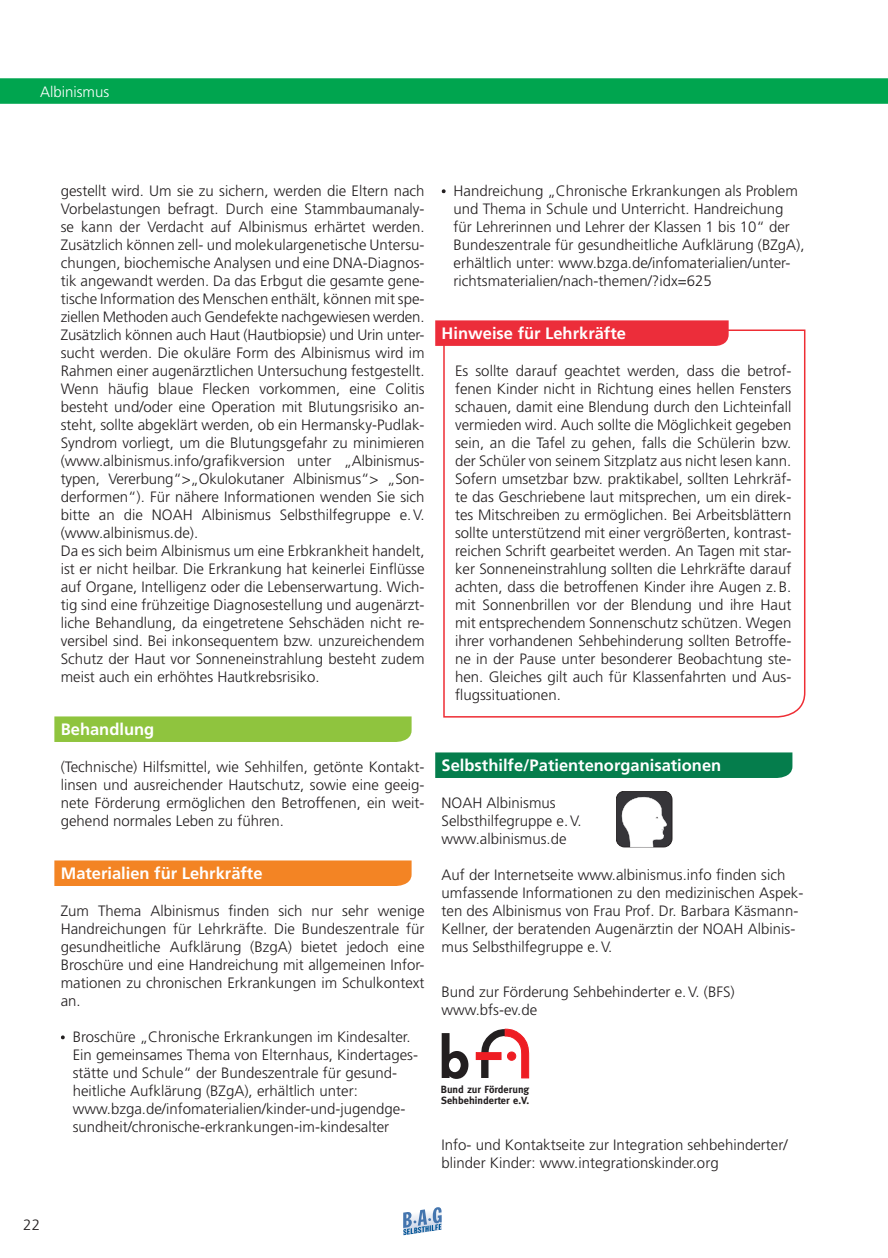
<style>
.page{position:relative;width:888px;height:1258px;background:#fff}
.page>*{position:absolute;margin:0;border:0;box-sizing:border-box;transform-origin:0 0}
.t1{font:700 16.5px "Frutiger";color:#fff}
.t2{font:300 15px/18px "Frutiger";color:#231f20}
.t3{font:300 15px "Frutiger";color:#fff}
.t4{font:700 10.5px/11.6px "Meta";color:#231f20}
.s1{font-weight:700}
</style>
<div class="page">
<svg style="left:403px;top:1207px;width:39px;height:28px"></svg>
<svg style="left:443px;top:329px;width:363px;height:389px"></svg>
<svg style="left:0;top:78px;width:888px;height:26px;background:#04a652"></svg>
<svg style="left:61px;top:1035px;width:4px;height:4px"></svg>
<svg style="left:442px;top:189px;width:4px;height:4px"></svg>
<div style="left:54px;top:716px;width:358px;height:26px;background:#8fc43e"></div>
<div style="left:54px;top:860px;width:358px;height:26px;background:#f38424"></div>
<svg style="left:435px;top:320px;width:294px;height:26px;background:#ec323e"></svg>
<div style="left:435px;top:752px;width:357px;height:26px;background:#057d4c"></div>
<div style="left:616px;top:791px;width:56px;height:56px;background:#363539;border-radius:8px"></div>
<div style="left:616px;top:791px;width:56px;height:56px;border:1px solid #231f20;border-radius:8px"></div>
<svg style="left:622px;top:797px;width:46px;height:50px"></svg>
<svg style="left:442px;top:1033px;width:26px;height:46px"></svg>
<svg style="left:481px;top:1029px;width:48px;height:49px"></svg>
<div style="left:476px;top:1052px;width:25px;height:7px;background:#ee1d23"></div>
<div style="left:476px;top:1052px;width:25px;height:7px;border:1px solid #ee1d23"></div>
<div style="left:507px;top:1052px;width:9px;height:8px;background:#ee1d23;border-radius:50%"></div>
<div style="left:507px;top:1052px;width:9px;height:8px;border:1px solid #ee1d23;border-radius:50%"></div>
<p class="t3" style="left:40px;top:84px;width:71px">Albinismus</p>
<p class="t2" style="left:23px;top:1215px;width:18px">22</p>
<p class="t2" style="left:61px;top:181px;width:365px">gestellt wird. Um sie zu sichern, werden die Eltern nach Vorbelastungen befragt. Durch eine Stammbaumanaly&shy;se kann der Verdacht auf Albinismus erhärtet werden.<br>Zusätzlich können zell- und molekulargenetische Untersu&shy;chungen, biochemische Analysen und eine DNA-Diagnos&shy;tik angewandt werden. Da das Erbgut die gesamte gene&shy;tische Information des Menschen enthält, können mit spe&shy;ziellen Methoden auch Gendefekte nachgewiesen werden.<br>Zusätzlich können auch Haut (Hautbiopsie) und Urin unter&shy;sucht werden. Die okuläre Form des Albinismus wird im Rahmen einer augenärztlichen Untersuchung festgestellt.<br>Wenn häufig blaue Flecken vorkommen, eine Colitis besteht und/oder eine Operation mit Blutungsrisiko an&shy;steht, sollte abgeklärt werden, ob ein Hermansky-Pudlak-Syndrom vorliegt, um die Blutungsgefahr zu minimieren (www.albinismus.info/grafikversion unter „Albinismus&shy;typen, Vererbung“&gt;„Okulokutaner Albinismus“&gt; „Son&shy;derformen“). Für nähere Informationen wenden Sie sich bitte an die NOAH Albinismus Selbsthilfegruppe e.V. (www.albinismus.de).<br>Da es sich beim Albinismus um eine Erbkrankheit handelt, ist er nicht heilbar. Die Erkrankung hat keinerlei Einflüsse auf Organe, Intelligenz oder die Lebenserwartung. Wich&shy;tig sind eine frühzeitige Diagnosestellung und augenärzt&shy;liche Behandlung, da eingetretene Sehschäden nicht re&shy;versibel sind. Bei inkonsequentem bzw. unzureichendem Schutz der Haut vor Sonneneinstrahlung besteht zudem meist auch ein erhöhtes Hautkrebsrisiko.</p>
<p class="t1" style="left:61px;top:719px;width:95px">Behandlung</p>
<p class="t2" style="left:61px;top:757px;width:365px;text-align:justify">(Technische) Hilfsmittel, wie Sehhilfen, getönte Kontakt&shy;linsen und ausreichender Hautschutz, sowie eine geeig&shy;nete Förderung ermöglichen den Betroffenen, ein weit&shy;gehend normales Leben zu führen.</p>
<p class="t1" style="left:61px;top:863px;width:203px">Materialien für Lehrkräfte</p>
<p class="t2" style="left:61px;top:901px;width:365px;text-align:justify">Zum Thema Albinismus finden sich nur sehr wenige Handreichungen für Lehrkräfte. Die Bundeszentrale für gesundheitliche Aufklärung (BzgA) bietet jedoch eine Broschüre und eine Handreichung mit allgemeinen Infor&shy;mationen zu chronischen Erkrankungen im Schulkontext an.</p>
<p class="t2" style="left:73px;top:1027px;width:347px;text-indent:-12px"><span class="s1">·</span> Broschüre „Chronische Erkrankungen im Kindesalter.<br>Ein gemeinsames Thema von Elternhaus, Kindertages&shy;stätte und Schule“ der Bundeszentrale für gesund&shy;heitliche Aufklärung (BZgA), erhältlich unter: www.bzga.de/infomaterialien/kinder-und-jugendge&shy;sundheit/chronische-erkrankungen-im-kindesalter</p>
<p class="t2" style="left:454px;top:181px;width:352px;text-indent:-12px"><span class="s1">·</span> Handreichung „Chronische Erkrankungen als Problem und Thema in Schule und Unterricht. Handreichung für Lehrerinnen und Lehrer der Klassen 1 bis 10“ der Bundeszentrale für gesundheitliche Aufklärung (BZgA), erhältlich unter: www.bzga.de/infomaterialien/unter&shy;richtsmaterialien/nach-themen/?idx=625</p>
<p class="t1" style="left:442px;top:323px;width:186px">Hinweise für Lehrkräfte</p>
<p class="t2" style="left:455px;top:361px;width:338px;text-align:justify">Es sollte darauf geachtet werden, dass die betrof&shy;fenen Kinder nicht in Richtung eines hellen Fensters schauen, damit eine Blendung durch den Lichteinfall vermieden wird. Auch sollte die Möglichkeit gegeben sein, an die Tafel zu gehen, falls die Schülerin bzw. der Schüler von seinem Sitzplatz aus nicht lesen kann.<br>Sofern umsetzbar bzw. praktikabel, sollten Lehrkräf&shy;te das Geschriebene laut mitsprechen, um ein direk&shy;tes Mitschreiben zu ermöglichen. Bei Arbeitsblättern sollte unterstützend mit einer vergrößerten, kontrast&shy;reichen Schrift gearbeitet werden. An Tagen mit star&shy;ker Sonneneinstrahlung sollten die Lehrkräfte darauf achten, dass die betroffenen Kinder ihre Augen z.B. mit Sonnenbrillen vor der Blendung und ihre Haut mit entsprechendem Sonnenschutz schützen. Wegen ihrer vorhandenen Sehbehinderung sollten Betroffe&shy;ne in der Pause unter besonderer Beobachtung ste&shy;hen. Gleiches gilt auch für Klassenfahrten und Aus&shy;flugssituationen.</p>
<p class="t1" style="left:442px;top:755px;width:281px">Selbsthilfe/Patientenorganisationen</p>
<p class="t2" style="left:442px;top:793px;width:141px">NOAH Albinismus<br>Selbsthilfegruppe e.V. www.albinismus.de</p>
<p class="t2" style="left:442px;top:865px;width:363px">Auf der Internetseite www.albinismus.info finden sich umfassende Informationen zu den medizinischen Aspek&shy;ten des Albinismus von Frau Prof. Dr. Barbara Käsmann-Kellner, der beratenden Augenärztin der NOAH Albinis&shy;mus Selbsthilfegruppe e.V.</p>
<p class="t2" style="left:442px;top:982px;width:295px">Bund zur Förderung Sehbehinderter e.V. (BFS) www.bfs-ev.de</p>
<p class="t4" style="left:441px;top:1083px;width:90px">Bund zur Förderung<br>Sehbehinderter e.V.</p>
<p class="t2" style="left:442px;top:1135px;width:347px">Info- und Kontaktseite zur Integration sehbehinderter/ blinder Kinder: www.integrationskinder.org</p>
</div>
